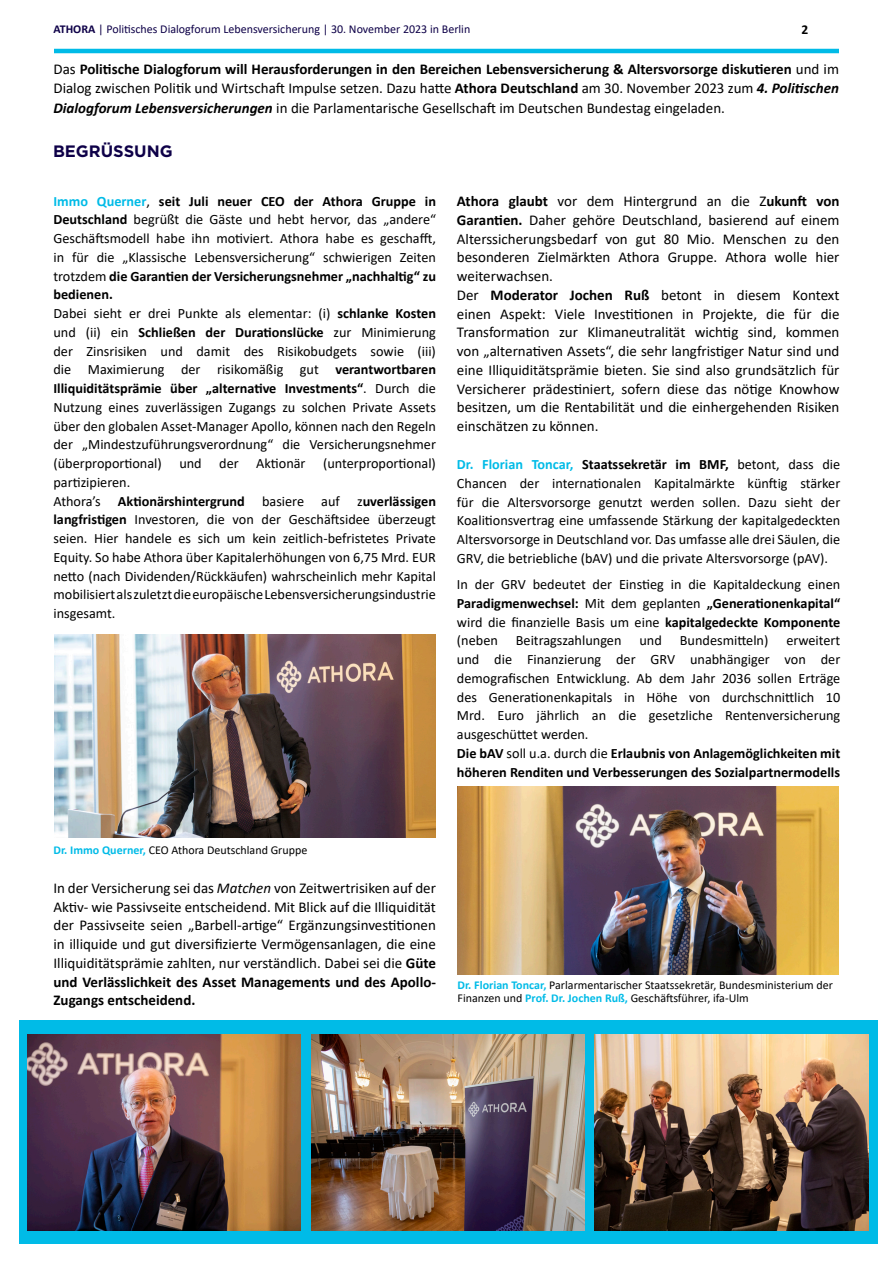
<style>
.page{position:relative;width:893px;height:1263px;background:#fff}
.page>*{position:absolute;margin:0;border:0;box-sizing:border-box;transform-origin:0 0}
.t1{font:700 16.5px "Gotham";color:#0e0048}
.t2{font:15px/18.8px "Calibri";color:#000;text-align:justify}
.t3{font:14.25px/18.8px "Calibri";color:#000;text-align:justify}
.t4{font:700 14.25px/18.8px "Calibri";color:#000}
.t5{font:700 13.5px "Calibri";color:#000}
.t6{font:12px/13.5px "Calibri";color:#000}
.t7{font:12px "Calibri";color:#0e0048}
.s1{font-weight:700}
.s2{font-weight:700;font-style:italic}
.s3{font-weight:700;color:#00bbe7}
.s4{font-weight:400}
.s5{font-style:italic}
</style>
<div class="page">
<hr style="left:54px;top:49px;width:785px;height:4px;background:#00bbe7">
<div style="left:19px;top:1020px;width:859px;height:224px;background:#00bbe7"></div>
<img style="left:28px;top:1034px;width:272px;height:197px">
<img style="left:311px;top:1034px;width:273px;height:197px">
<img style="left:54px;top:635px;width:381px;height:202px">
<img style="left:594px;top:1034px;width:275px;height:196px">
<img style="left:458px;top:786px;width:381px;height:188px">
<p class="t7" style="left:53px;top:21px;width:418px"><span class="s1">ATHORA</span> | Politisches Dialogforum Lebensversicherung | 30. November 2023 in Berlin</p>
<p class="t5" style="left:801px;top:20px;width:8px">2</p>
<p class="t2" style="left:53px;top:59px;width:787px;line-height:19.5px">Das <span class="s1">Politische Dialogforum will Herausforderungen in den Bereichen Lebensversicherung &amp; Altersvorsorge diskutieren</span> und im Dialog zwischen Politik und Wirtschaft Impulse setzen. Dazu hatte <span class="s1">Athora Deutschland</span> am 30. November 2023 zum <span class="s2">4. Politischen Dialogforum Lebensversicherungen</span> in die Parlamentarische Gesellschaft im Deutschen Bundestag eingeladen.</p>
<p class="t1" style="left:53px;top:141px;width:121px">BEGRÜSSUNG</p>
<p class="t3" style="left:53px;top:191px;width:384px"><span class="s3">Immo Querner</span>, <span class="s1">seit Juli neuer CEO der Athora Gruppe in Deutschland</span> begrüßt die Gäste und hebt hervor, das „andere“ Geschäftsmodell habe ihn motiviert. Athora habe es geschafft, in für die „Klassische Lebensversicherung“ schwierigen Zeiten trotzdem <span class="s1">die Garantien der Versicherungsnehmer „nachhaltig“ zu bedienen.</span></p>
<p class="t3" style="left:53px;top:304px;width:384px">Dabei sieht er drei Punkte als elementar: (i) <span class="s1">schlanke Kosten </span>und (ii) ein <span class="s1">Schließen der Durationslücke</span> zur Minimierung der Zinsrisiken und damit des Risikobudgets sowie (iii) die Maximierung der risikomäßig gut <span class="s1">verantwortbaren Illiquiditätsprämie über „alternative Investments“</span>. Durch die Nutzung eines zuverlässigen Zugangs zu solchen Private Assets über den globalen Asset-Manager Apollo, können nach den Regeln der „Mindestzuführungsverordnung“ die Versicherungsnehmer (überproportional) und der Aktionär (unterproportional) partizipieren.</p>
<p class="t3" style="left:53px;top:491px;width:384px">Athora’s <span class="s1">Aktionärshintergrund</span> basiere auf z<span class="s1">uverlässigen langfristigen</span> Investoren, die von der Geschäftsidee überzeugt seien. Hier handele es sich um kein zeitlich-befristetes Private Equity. So habe Athora über Kapitalerhöhungen von 6,75 Mrd. EUR netto (nach Dividenden/Rückkäufen) wahrscheinlich mehr Kapital mobilisiert als zuletzt die europäische Lebensversicherungsindustrie insgesamt.</p>
<p class="t2" style="left:457px;top:191px;width:384px"><span class="s1">Athora glaubt</span> vor dem Hintergrund an die Z<span class="s1">ukunft von Garantien.</span> Daher gehöre Deutschland, basierend auf einem Alterssicherungsbedarf von gut 80 Mio. Menschen zu den besonderen Zielmärkten Athora Gruppe. Athora wolle hier weiterwachsen.</p>
<p class="t2" style="left:457px;top:285px;width:384px">Der <span class="s1">Moderator Jochen Ruß</span> betont in diesem Kontext einen Aspekt: Viele Investitionen in Projekte, die für die Transformation zur Klimaneutralität wichtig sind, kommen von „alternativen Assets“, die sehr langfristiger Natur sind und eine Illiquiditätsprämie bieten. Sie sind also grundsätzlich für Versicherer prädestiniert, sofern diese das nötige Knowhow besitzen, um die Rentabilität und die einhergehenden Risiken einschätzen zu können.</p>
<p class="t3" style="left:457px;top:455px;width:385px"><span class="s3">Dr. Florian Toncar,</span> <span class="s1">Staatssekretär im BMF,</span> betont, dass die Chancen der internationalen Kapitalmärkte künftig stärker für die Altersvorsorge genutzt werden sollen. Dazu sieht der Koalitionsvertrag eine umfassende Stärkung der kapitalgedeckten Altersvorsorge in Deutschland vor. Das umfasse alle drei Säulen, die GRV, die betriebliche (bAV) und die private Altersvorsorge (pAV).</p>
<p class="t3" style="left:457px;top:575px;width:385px">In der GRV bedeutet der Einstieg in die Kapitaldeckung einen <span class="s1">Paradigmenwechsel:</span> Mit dem geplanten <span class="s1">„Generationenkapital“ </span>wird die finanzielle Basis um eine <span class="s1">kapitalgedeckte Komponente </span>(neben</p>
<p class="t3" style="left:516px;top:631px;width:107px">Beitragszahlungen</p>
<p class="t3" style="left:639px;top:631px;width:24px">und</p>
<p class="t3" style="left:680px;top:631px;width:90px">Bundesmitteln)</p>
<p class="t3" style="left:457px;top:631px;width:385px;text-indent:329px">erweitert und die Finanzierung der GRV unabhängiger von der demografischen Entwicklung. Ab dem Jahr 2036 sollen Erträge des Generationenkapitals in Höhe von durchschnittlich 10<br>Mrd. Euro jährlich an die gesetzliche Rentenversicherung</p>
<p class="t3" style="left:457px;top:725px;width:133px">ausgeschüttet werden.</p>
<p class="t4" style="left:457px;top:743px;width:385px">Die bAV <span class="s4">soll u.a. durch die</span> Erlaubnis von Anlagemöglichkeiten mit höheren Renditen und Verbesserungen des Sozialpartnermodells</p>
<p class="t6" style="left:53px;top:843px;width:255px"><span class="s3">Dr. Immo Querner,</span> CEO Athora Deutschland Gruppe</p>
<p class="t2" style="left:53px;top:878px;width:384px">In der Versicherung sei das <span class="s5">Matchen</span> von Zeitwertrisiken auf der Aktiv- wie Passivseite entscheidend. Mit Blick auf die Illiquidität der Passivseite seien „Barbell-artige“ Ergänzungsinvestitionen in illiquide und gut diversifizierte Vermögensanlagen, die eine Illiquiditätsprämie zahlten, nur verständlich. Dabei sei die <span class="s1">Güte und Verlässlichkeit des Asset Managements und des Apollo-Zugangs entscheidend.</span></p>
<p class="t6" style="left:457px;top:978px;width:377px"><span class="s3">Dr. Florian Toncar,</span> Parlarmentarischer Staatssekretär, Bundesministerium der<br>Finanzen und <span class="s3">Prof. Dr. Jochen Ruß,</span> Geschäftsführer, ifa-Ulm</p>
</div>
